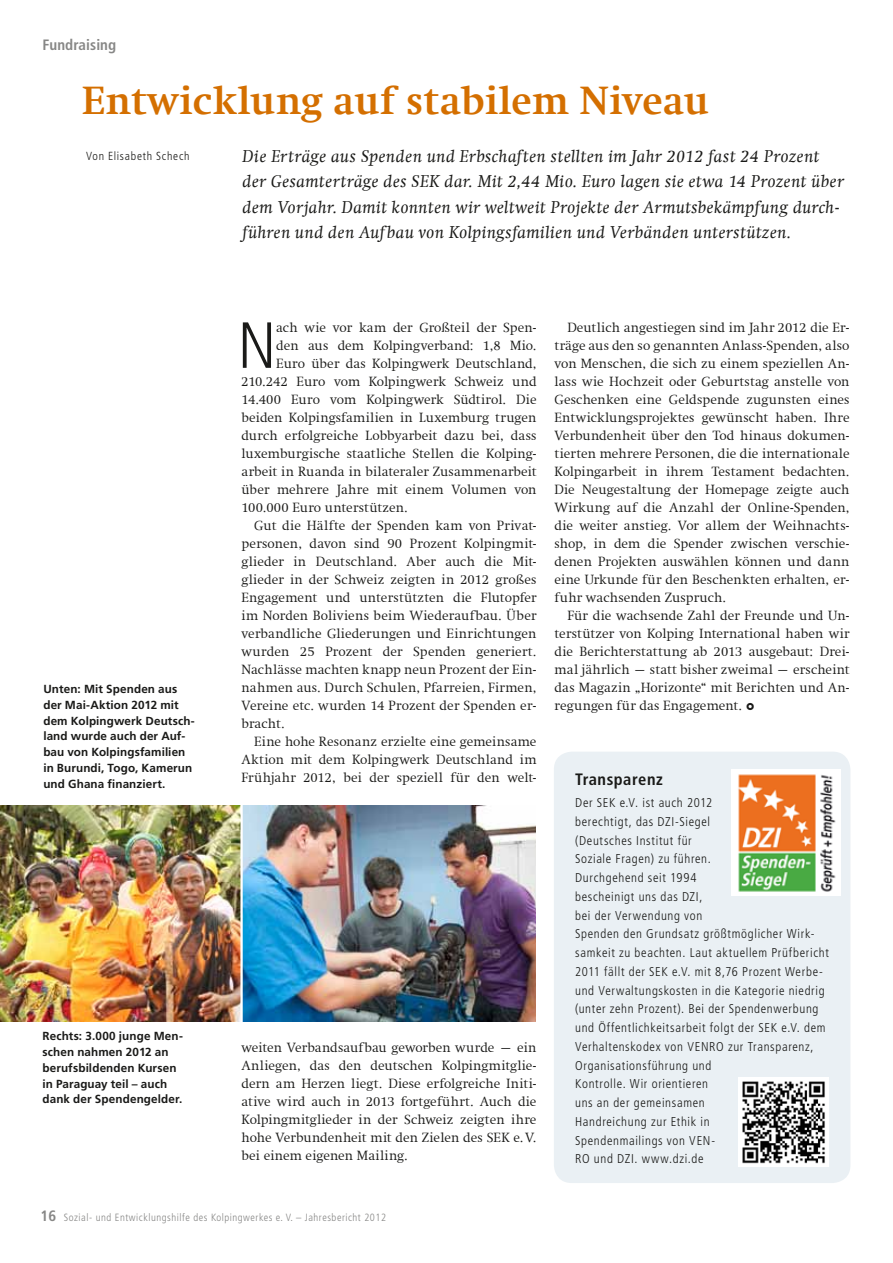
<style>
.page{position:relative;width:893px;height:1263px;background:#fff}
.page>*{position:absolute;margin:0;border:0;box-sizing:border-box;transform-origin:0 0}
.t1{font:300 condensed 65.1px "Frutiger";color:#1a1a18}
.t2{font:700 39.75px "Swift Com";letter-spacing:.01em;color:#d46f00}
.t3{font:italic 17.25px/25.5px "Swift Com";letter-spacing:.025em;color:#1a1a18}
.t4{font:700 condensed 16.5px "Frutiger LT Std";letter-spacing:.03em;color:#1a1a18}
.t5{font:700 condensed 15px "Frutiger LT Std";letter-spacing:.005em;color:#878786}
.t6{font:300 13.5px/18px "Swift Com";letter-spacing:.01em;color:#1a1a18;text-align:justify}
.t7{font:300 condensed 12.75px/18.8px "Frutiger LT Std";letter-spacing:.05em;color:#1a1a18}
.t8{font:700 11.7px/15.8px "Frutiger";letter-spacing:.01em;color:#1a1a18}
.t9{font:300 condensed 11.7px "Frutiger LT Std";letter-spacing:.065em;color:#1a1a18}
.t10{font:300 condensed 10.5px "Frutiger LT Std";letter-spacing:.05em;color:#878786}
.s1{font-weight:700;font-size:15px}
</style>
<div class="page">
<div style="left:554px;top:752px;width:296px;height:431px;background:#eaf0f4;border-radius:18px"></div>
<img style="left:732px;top:770px;width:108px;height:125px">
<img style="left:0;top:806px;width:536px;height:215px">
<hr style="left:240px;top:785px;width:3px;height:251px;background:#fff">
<img style="left:739px;top:1078px;width:89px;height:89px">
<p class="t5" style="left:43px;top:35px;width:75px">Fundraising</p>
<h2 class="t2" style="left:82px;top:77px;width:629px">Entwicklung auf stabilem Niveau</h2>
<p class="t9" style="left:86px;top:149px;width:105px">Von Elisabeth Schech</p>
<p class="t3" style="left:242px;top:143px;width:603px">Die Erträge aus Spenden und Erbschaften stellten im Jahr 2012 fast 24 Prozent der Gesamterträge des SEK dar. Mit 2,44 Mio. Euro lagen sie etwa 14 Prozent über dem Vorjahr. Damit konnten wir weltweit Projekte der Armutsbekämpfung durch&shy;führen und den Aufbau von Kolpingsfamilien und Verbänden unterstützen.</p>
<p class="t8" style="left:43px;top:681px;width:153px">Unten: Mit Spenden aus der Mai-Aktion 2012 mit dem Kolpingwerk Deutsch&shy;land wurde auch der Auf&shy;bau von Kolpingsfamilien in Burundi, Togo, Kamerun und Ghana finanziert.</p>
<p class="t8" style="left:43px;top:1028px;width:142px">Rechts: 3.000 junge Men&shy;schen nahmen 2012 an berufsbildenden Kursen in Paraguay teil – auch dank der Spendengelder.</p>
<h1 class="t1" style="left:238px;top:308px;width:40px">N</h1>
<p class="t6" style="left:276px;top:318px;width:262px">ach wie vor kam der Großteil der Spen-</p>
<p class="t6" style="left:276px;top:336px;width:262px">den aus dem Kolpingverband: 1,8 Mio.</p>
<p class="t6" style="left:276px;top:354px;width:262px">Euro über das Kolpingwerk Deutschland,</p>
<p class="t6" style="left:242px;top:372px;width:297px">210.242 Euro vom Kolpingwerk Schweiz und</p>
<p class="t6" style="left:242px;top:390px;width:297px">14.400 Euro vom Kolpingwerk Südtirol. Die</p>
<p class="t6" style="left:242px;top:408px;width:296px">beiden Kolpingsfamilien in Luxemburg trugen</p>
<p class="t6" style="left:242px;top:426px;width:296px">durch erfolgreiche Lobbyarbeit dazu bei, dass</p>
<p class="t6" style="left:242px;top:444px;width:297px">luxemburgische staatliche Stellen die Kolping-</p>
<p class="t6" style="left:242px;top:462px;width:297px">arbeit in Ruanda in bilateraler Zusammenarbeit</p>
<p class="t6" style="left:242px;top:480px;width:296px">über mehrere Jahre mit einem Volumen von</p>
<p class="t6" style="left:242px;top:498px;width:168px">100.000 Euro unterstützen.</p>
<p class="t6" style="left:254px;top:516px;width:283px">Gut die Hälfte der Spenden kam von Privat-</p>
<p class="t6" style="left:242px;top:534px;width:297px">personen, davon sind 90 Prozent Kolpingmit-</p>
<p class="t6" style="left:242px;top:552px;width:297px">glieder in Deutschland. Aber auch die Mit-</p>
<p class="t6" style="left:242px;top:570px;width:296px">glieder in der Schweiz zeigten in 2012 großes</p>
<p class="t6" style="left:242px;top:588px;width:296px">Engagement und unterstützten die Flutopfer</p>
<p class="t6" style="left:242px;top:606px;width:297px">im Norden Boliviens beim Wiederaufbau. Über</p>
<p class="t6" style="left:242px;top:624px;width:297px">verbandliche Gliederungen und Einrichtungen</p>
<p class="t6" style="left:242px;top:642px;width:296px">wurden 25 Prozent der Spenden generiert.</p>
<p class="t6" style="left:242px;top:660px;width:297px">Nachlässe machten knapp neun Prozent der Ein-</p>
<p class="t6" style="left:242px;top:678px;width:296px">nahmen aus. Durch Schulen, Pfarreien, Firmen,</p>
<p class="t6" style="left:242px;top:696px;width:297px">Vereine etc. wurden 14 Prozent der Spenden er-</p>
<p class="t6" style="left:242px;top:714px;width:45px">bracht.</p>
<p class="t6" style="left:254px;top:732px;width:284px">Eine hohe Resonanz erzielte eine gemeinsame</p>
<p class="t6" style="left:242px;top:750px;width:296px">Aktion mit dem Kolpingwerk Deutschland im</p>
<p class="t6" style="left:242px;top:768px;width:296px">Frühjahr 2012, bei der speziell für den welt-</p>
<p class="t6" style="left:242px;top:1038px;width:297px">weiten Verbandsaufbau geworben wurde – ein Anliegen, das den deutschen Kolpingmitglie&shy;dern am Herzen liegt. Diese erfolgreiche Initi&shy;ative wird auch in 2013 fortgeführt. Auch die Kolpingmitglieder in der Schweiz zeigten ihre hohe Verbundenheit mit den Zielen des SEK e.V. bei einem eigenen Mailing.</p>
<p class="t6" style="left:555px;top:318px;width:297px;text-indent:13px">Deutlich angestiegen sind im Jahr 2012 die Er&shy;träge aus den so genannten Anlass-Spenden, also von Menschen, die sich zu einem speziellen An&shy;lass wie Hochzeit oder Geburtstag anstelle von Geschenken eine Geldspende zugunsten eines Entwicklungsprojektes gewünscht haben. Ihre Verbundenheit über den Tod hinaus dokumen&shy;tierten mehrere Personen, die die internationale Kolpingarbeit in ihrem Testament bedachten.<br>Die Neugestaltung der Homepage zeigte auch Wirkung auf die Anzahl der Online-Spenden, die weiter anstieg. Vor allem der Weihnachts&shy;shop, in dem die Spender zwischen verschie&shy;denen Projekten auswählen können und dann eine Urkunde für den Beschenkten erhalten, er&shy;fuhr wachsenden Zuspruch.</p>
<p class="t6" style="left:555px;top:606px;width:297px;text-indent:13px">Für die wachsende Zahl der Freunde und Un&shy;terstützer von Kolping International haben wir die Berichterstattung ab 2013 ausgebaut: Drei&shy;mal jährlich – statt bisher zweimal – erscheint das Magazin „Horizonte“ mit Berichten und An&shy;regungen für das Engagement. <sub>&gt;</sub></p>
<p class="t4" style="left:575px;top:770px;width:89px">Transparenz</p>
<p class="t7" style="left:575px;top:793px;width:255px">Der SEK e.V. ist auch 2012<br>berechtigt, das DZI-Siegel<br>(Deutsches Institut für<br>Soziale Fragen) zu führen.<br>Durchgehend seit 1994<br>bescheinigt uns das DZI,<br>bei der Verwendung von<br>Spenden den Grundsatz größtmöglicher Wirk&shy;samkeit zu beachten. Laut aktuellem Prüfbericht<br>2011 fällt der SEK e.V. mit 8,76 Prozent Werbe&shy;und Verwaltungskosten in die Kategorie niedrig (unter zehn Prozent). Bei der Spendenwerbung und Öffentlichkeitsarbeit folgt der SEK e.V. dem<br>Verhaltenskodex von VENRO zur Transparenz,<br>Organisationsführung und<br>Kontrolle. Wir orientieren<br>uns an der gemeinsamen<br>Handreichung zur Ethik in<br>Spendenmailings von VEN-<br>RO und DZI. www.dzi.de</p>
<p class="t10" style="left:41px;top:1211px;width:347px"><span class="s1">16</span> Sozial- und Entwicklungshilfe des Kolpingwerkes e. V. – Jahresbericht 2012</p>
</div>
